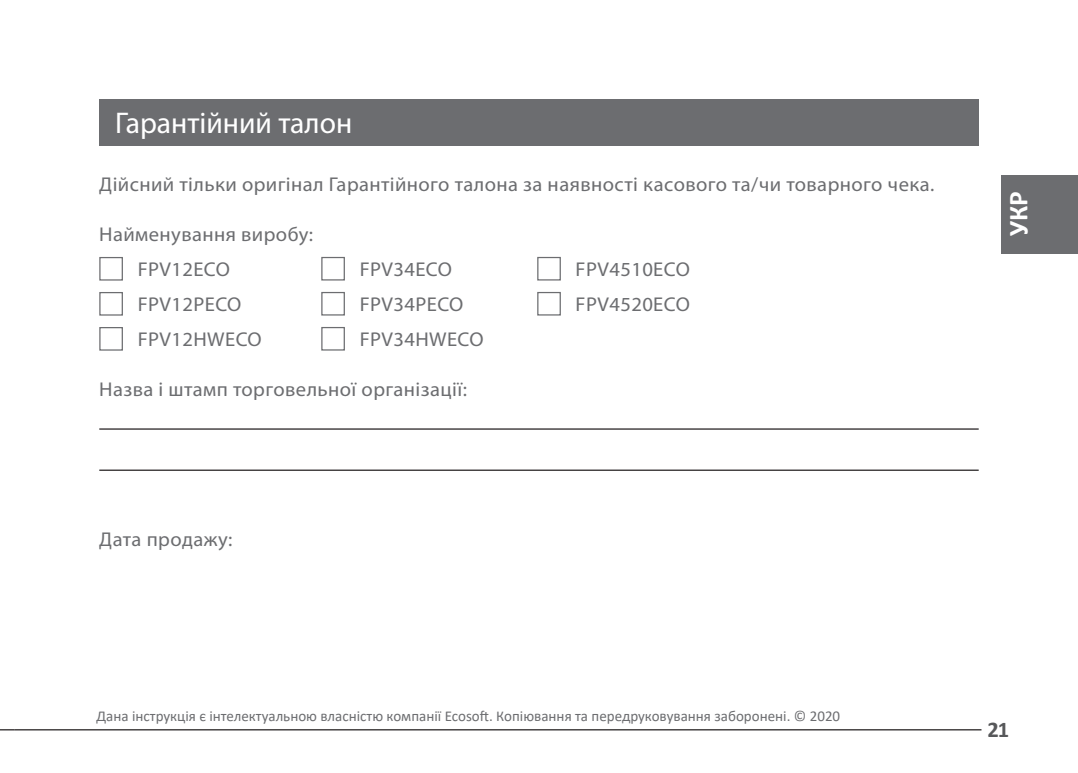
<style>
.page{position:relative;width:1078px;height:773px;background:#fff}
.page>*{position:absolute;margin:0;border:0;box-sizing:border-box;transform-origin:0 0}
.t1{font:30px "Myriad Pro";color:#fff}
.t2{font:700 27.5px "Calibri";color:#fff}
.t3{font:700 22.5px "Calibri";color:#57585a}
.t4{font:20px "Myriad Pro";letter-spacing:.02em;color:#6c6d70}
.t5{font:15px "Calibri";color:#6c6d70}
</style>
<div class="page">
<hr style="left:14px;top:729px;width:967px;height:1px;background:#231f20">
<svg style="left:0;top:729px;width:14px;height:1px"></svg>
<div style="left:1001px;top:175px;width:76px;height:78px;background:#6c6d70"></div>
<div style="left:99px;top:99px;width:879px;height:47px;background:#6c6d70"></div>
<div style="left:99px;top:257px;width:24px;height:23px;border:1px solid #6c6d70"></div>
<div style="left:99px;top:292px;width:24px;height:23px;border:1px solid #6c6d70"></div>
<div style="left:99px;top:327px;width:24px;height:23px;border:1px solid #6c6d70"></div>
<hr style="left:99px;top:428px;width:879px;height:1px;background:#231f20">
<hr style="left:99px;top:469px;width:879px;height:1px;background:#231f20">
<div style="left:321px;top:257px;width:24px;height:23px;border:1px solid #6c6d70"></div>
<div style="left:321px;top:292px;width:24px;height:23px;border:1px solid #6c6d70"></div>
<div style="left:321px;top:327px;width:24px;height:23px;border:1px solid #6c6d70"></div>
<div style="left:537px;top:257px;width:23px;height:23px;border:1px solid #6c6d70"></div>
<div style="left:537px;top:292px;width:23px;height:23px;border:1px solid #6c6d70"></div>
<p class="t1" style="left:115px;top:104px;width:238px">Гарантійний талон</p>
<p class="t4" style="left:99px;top:171px;width:836px">Дійсний тільки оригінал Гарантійного талона за наявності касового та/чи товарного чека.</p>
<p class="t4" style="left:99px;top:221px;width:215px">Найменування виробу:</p>
<p class="t4" style="left:138px;top:256px;width:94px">FPV12ECO</p>
<p class="t4" style="left:138px;top:291px;width:105px">FPV12PECO</p>
<p class="t4" style="left:138px;top:326px;width:126px">FPV12HWECO</p>
<p class="t4" style="left:99px;top:376px;width:369px">Назва і штамп торговельної організації:</p>
<p class="t4" style="left:359px;top:256px;width:94px">FPV34ECO</p>
<p class="t4" style="left:359px;top:291px;width:105px">FPV34PECO</p>
<p class="t4" style="left:359px;top:326px;width:126px">FPV34HWECO</p>
<p class="t4" style="left:575px;top:256px;width:116px">FPV4510ECO</p>
<p class="t4" style="left:575px;top:291px;width:116px">FPV4520ECO</p>
<p class="t4" style="left:99px;top:526px;width:135px">Дата продажу:</p>
<h2 class="t2" style="left:998px;top:236px;width:47px;rotate:-90deg">УКР</h2>
<p class="t5" style="left:97px;top:705px;width:745px">Дана інструкція є інтелектуальною власністю компанії Ecosoft. Копіювання та передруковування заборонені. © 2020</p>
<p class="t3" style="left:987px;top:713px;width:23px">21</p>
</div>
